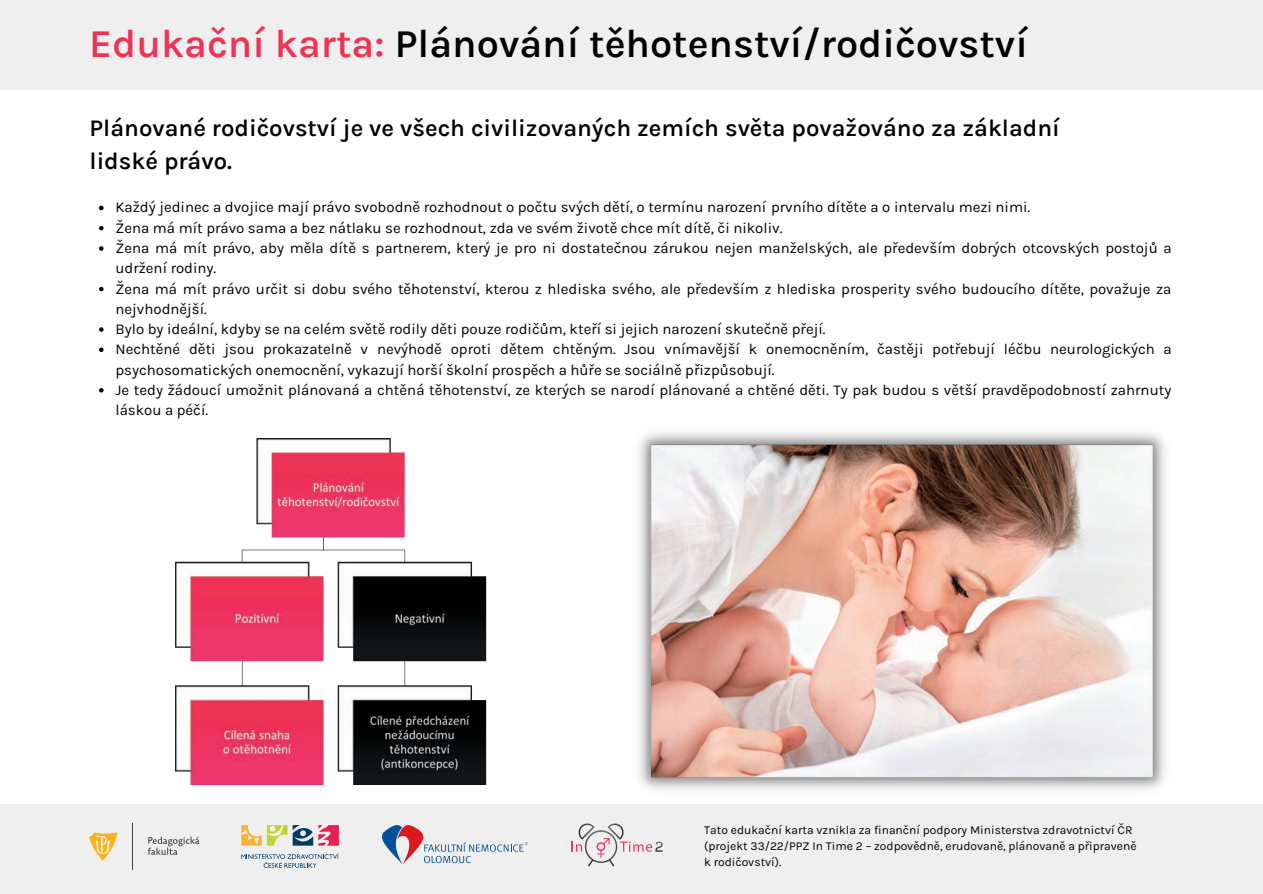
<style>
.page{position:relative;width:1263px;height:894px;background:#fff}
.page>*{position:absolute;margin:0;border:0;box-sizing:border-box;transform-origin:0 0}
.t1{font:600 39.75px "Karla";color:#000}
.t2{font:600 24px/32.5px "Karla";color:#000}
.t3{font:15px/20.2px "Karla";color:#000}
.t4{font:12px/16px "Karla";color:#000}
.s1{color:#ee3354}
</style>
<div class="page">
<div style="left:0;top:803px;width:1263px;height:90px;background:#efefef"></div>
<div style="left:0;top:0;width:1263px;height:89px;background:#efefef"></div>
<svg style="left:572px;top:823px;width:91px;height:43px"></svg>
<svg style="left:382px;top:825px;width:146px;height:38px"></svg>
<svg style="left:241px;top:853px;width:98px;height:14px"></svg>
<svg style="left:241px;top:825px;width:98px;height:20px"></svg>
<hr style="left:132px;top:823px;width:1px;height:46px;background:#424242">
<svg style="left:148px;top:836px;width:51px;height:18px"></svg>
<svg style="left:89px;top:832px;width:28px;height:28px"></svg>
<img style="left:175px;top:439px;width:312px;height:345px">
<img style="left:639px;top:432px;width:527px;height:358px">
<svg style="left:99px;top:206px;width:5px;height:4px"></svg>
<svg style="left:99px;top:226px;width:5px;height:4px"></svg>
<svg style="left:99px;top:246px;width:5px;height:5px"></svg>
<svg style="left:99px;top:287px;width:5px;height:4px"></svg>
<svg style="left:99px;top:327px;width:5px;height:5px"></svg>
<svg style="left:99px;top:347px;width:5px;height:5px"></svg>
<svg style="left:99px;top:388px;width:5px;height:4px"></svg>
<h1 class="t1" style="left:89px;top:21px;width:940px"><span class="s1">Edukační karta:</span> Plánování těhotenství/rodičovství</h1>
<h2 class="t2" style="left:90px;top:112px;width:972px">Plánované rodičovství je ve všech civilizovaných zemích světa považováno za základní lidské právo.</h2>
<p class="t3" style="left:116px;top:197px;width:1058px">Každý jedinec a dvojice mají právo svobodně rozhodnout o počtu svých dětí, o termínu narození prvního dítěte a o intervalu mezi nimi.<br>Žena má mít právo sama a bez nátlaku se rozhodnout, zda ve svém životě chce mít dítě, či nikoliv.<br>Žena má mít právo, aby měla dítě s partnerem, který je pro ni dostatečnou zárukou nejen manželských, ale především dobrých otcovských postojů a udržení rodiny.<br>Žena má mít právo určit si dobu svého těhotenství, kterou z hlediska svého, ale především z hlediska prosperity svého budoucího dítěte, považuje za nejvhodnější.<br>Bylo by ideální, kdyby se na celém světě rodily děti pouze rodičům, kteří si jejich narození skutečně přejí.<br>Nechtěné děti jsou prokazatelně v nevýhodě oproti dětem chtěným. Jsou vnímavější k onemocněním, častěji potřebují léčbu neurologických a psychosomatických onemocnění, vykazují horší školní prospěch a hůře se sociálně přizpůsobují.<br>Je tedy žádoucí umožnit plánovaná a chtěná těhotenství, ze kterých se narodí plánované a chtěné děti. Ty pak budou s větší pravděpodobností zahrnuty láskou a péčí.</p>
<p class="t4" style="left:704px;top:821px;width:434px">Tato edukační karta vznikla za finanční podpory Ministerstva zdravotnictví ČR (projekt 33/22/PPZ In Time 2 – zodpovědně, erudovaně, plánovaně a připraveně k rodičovství).</p>
</div>
